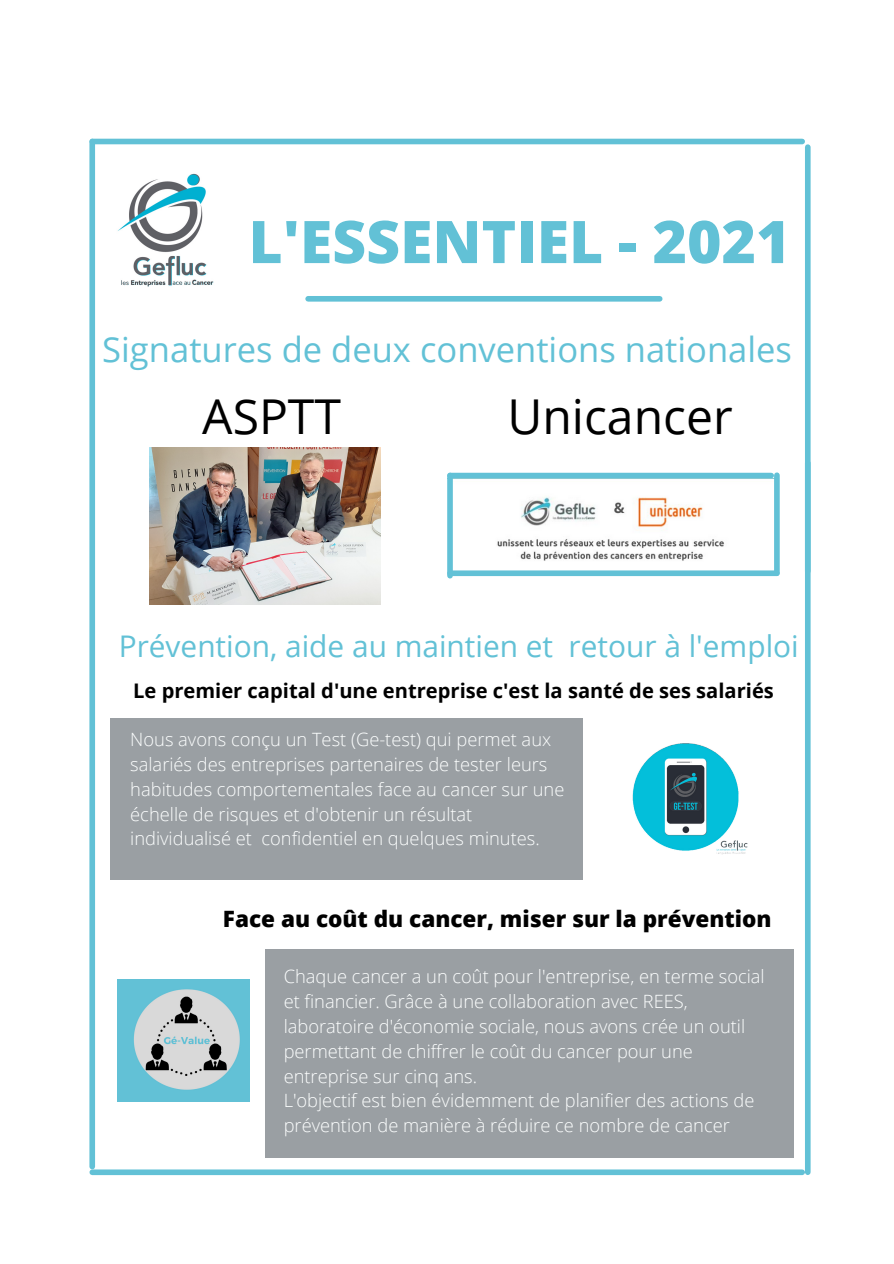
<style>
.page{position:relative;width:894px;height:1264px;background:#fff}
.page>*{position:absolute;margin:0;border:0;box-sizing:border-box;transform-origin:0 0}
.t1{font:800 58.8px "Open Sans";color:#62c1d6}
.t2{font:48px "Open Sans";color:#000}
.t3{font:34.5px "Open Sans";color:#62c1d6}
.t4{font:29.85px "Open Sans";color:#62c1d6}
.t5{font:800 22.5px "Open Sans";color:#000}
.t6{font:700 20.1px "Open Sans";color:#000}
.t7{font:300 18.3px/24.8px "Open Sans";color:#fcfefe}
</style>
<div class="page">
<div style="left:92px;top:139px;width:710px;height:5px;background:#62c1d6"></div>
<div style="left:265px;top:949px;width:528px;height:208px;background:#9a9fa3"></div>
<div style="left:92px;top:1169px;width:710px;height:6px;background:#62c1d6"></div>
<div style="left:89px;top:141px;width:6px;height:1025px;background:#62c1d6"></div>
<div style="left:804px;top:147px;width:6px;height:1025px;background:#62c1d6"></div>
<div style="left:308px;top:296px;width:351px;height:5px;background:#62c1d6"></div>
<img style="left:117px;top:173px;width:97px;height:114px">
<div style="left:110px;top:718px;width:472px;height:161px;background:#9a9fa3"></div>
<img style="left:149px;top:448px;width:231px;height:156px">
<div style="left:450px;top:473px;width:321px;height:5px;background:#62c1d6"></div>
<img style="left:452px;top:478px;width:321px;height:92px">
<div style="left:450px;top:570px;width:326px;height:6px;background:#62c1d6"></div>
<div style="left:447px;top:475px;width:5px;height:100px;background:#62c1d6"></div>
<svg style="left:773px;top:475px;width:6px;height:98px"></svg>
<img style="left:632px;top:744px;width:116px;height:110px">
<img style="left:117px;top:979px;width:132px;height:122px">
<p class="t1" style="left:248px;top:200px;width:543px">L'ESSENTIEL - 2021</p>
<p class="t3" style="left:102px;top:325px;width:691px">Signatures de deux conventions nationales</p>
<p class="t2" style="left:202px;top:382px;width:140px">ASPTT</p>
<p class="t2" style="left:507px;top:382px;width:227px">Unicancer</p>
<p class="t4" style="left:119px;top:625px;width:681px">Prévention, aide au maintien et retour à l'emploi</p>
<p class="t6" style="left:133px;top:677px;width:642px">Le premier capital d'une entreprise c'est la santé de ses salariés</p>
<p class="t7" style="left:130px;top:726px;width:435px">Nous avons conçu un Test (Ge-test) qui permet aux salariés des entreprises partenaires de tester leurs habitudes comportementales face au cancer sur une échelle de risques et d'obtenir un résultat individualisé et confidentiel en quelques minutes.</p>
<p class="t5" style="left:223px;top:903px;width:550px">Face au coût du cancer, miser sur la prévention</p>
<p class="t7" style="left:283px;top:963px;width:482px">Chaque cancer a un coût pour l'entreprise, en terme social et financier. Grâce à une collaboration avec REES, laboratoire d'économie sociale, nous avons crée un outil permettant de chiffrer le coût du cancer pour une entreprise sur cinq ans.</p>
<p class="t7" style="left:283px;top:1087px;width:472px">L'objectif est bien évidemment de planifier des actions de prévention de manière à réduire ce nombre de cancer</p>
</div>
